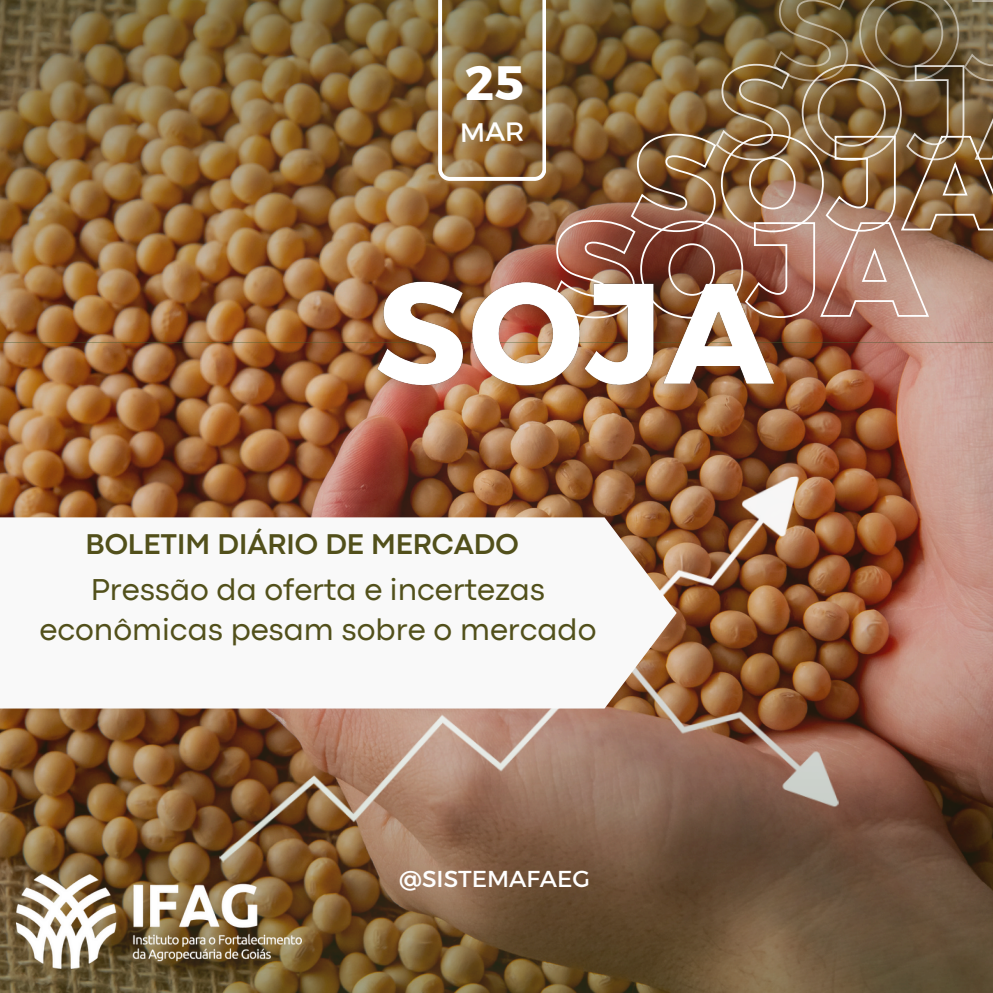
<style>
.page{position:relative;width:993px;height:993px;background:#fff}
.page>*{position:absolute;margin:0;border:0;box-sizing:border-box;transform-origin:0 0}
.t1{font:47.95px "Kief Montaser Bold";color:#fff}
.t2{font:31.5px/39.4px "Codec Pro";color:#52501b;text-align:center}
.t3{font:700 29.75px "Codec Pro";color:#52501b}
.t4{font:23.45px "Kief Montaser Regular";color:#fff}
</style>
<div class="page">
<img style="left:0;top:342px;width:992px;height:270px">
<img style="left:0;top:0;width:992px;height:342px">
<img style="left:201px;top:475px;width:638px;height:137px">
<img style="left:0;top:612px;width:992px;height:380px">
<img style="left:17px;top:874px;width:285px;height:94px">
<svg style="left:0;top:517px;width:676px;height:191px"></svg>
<img style="left:362px;top:246px;width:429px;height:173px">
<img style="left:438px;top:0;width:554px;height:319px">
<p class="t1" style="left:465px;top:54px;width:60px">25</p>
<h1 class="t3" style="left:86px;top:533px;width:434px">BOLETIM DIÁRIO DE MERCADO</h1>
<p class="t2" style="left:40px;top:572px;width:558px">Pressão da oferta e incertezas econômicas pesam sobre o mercado</p>
<p class="t4" style="left:399px;top:864px;width:192px">@SISTEMAFAEG</p>
</div>
